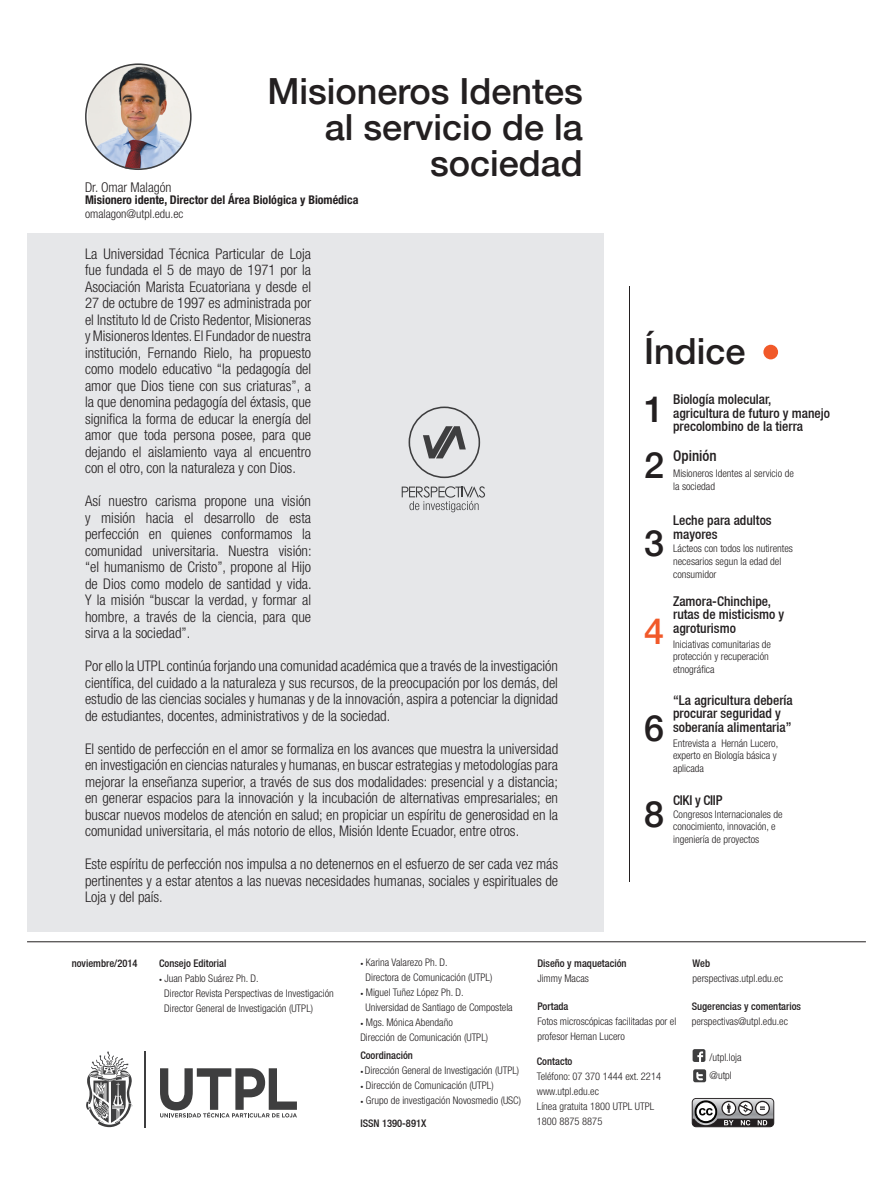
<style>
.page{position:relative;width:893px;height:1191px;background:#fff}
.page>*{position:absolute;margin:0;border:0;box-sizing:border-box;transform-origin:0 0}
.t1{font:500 36px/36px "Helvetica 65";color:#231f20;text-align:right}
.t2{font:500 36px "Helvetica 65";color:#f15929}
.t3{font:500 condensed 15px "Helvetica Neue";color:#231f20}
.t4{font:300 condensed 14.7px/16.5px "Helvetica Neue";color:#231f20;text-align:justify}
.t5{font:500 condensed 13.5px/13.5px "Helvetica Neue";color:#231f20}
.t6{font:300 condensed 13.5px "Helvetica Neue";color:#231f20}
.t7{font:500 condensed 13.5px "Helvetica Neue";letter-spacing:-.02em;color:#231f20}
.t8{font:700 condensed 12px "Helvetica Neue";color:#231f20}
.t9{font:300 condensed 12px "Helvetica Neue";color:#231f20}
.t10{font:300 condensed 10.5px/12.6px "Helvetica Neue";color:#231f20}
.t11{font:500 condensed 10.5px "Helvetica Neue";color:#231f20}
.s1{font-size:6px}
</style>
<div class="page">
<img style="left:85px;top:63px;width:107px;height:107px">
<div style="left:27px;top:233px;width:576px;height:698px;background:#e6e7e9"></div>
<hr style="left:27px;top:941px;width:839px;height:1px;background:#231f20">
<svg style="left:160px;top:1068px;width:137px;height:49px"></svg>
<hr style="left:144px;top:1051px;width:2px;height:76px;background:#3e3e3f">
<svg style="left:86px;top:1051px;width:46px;height:76px"></svg>
<div style="left:693px;top:1049px;width:12px;height:13px;background:#3e3e3f;border-radius:2px"></div>
<svg style="left:697px;top:1051px;width:6px;height:11px"></svg>
<div style="left:693px;top:1069px;width:13px;height:13px;background:#3e3e3f;border-radius:2px"></div>
<svg style="left:696px;top:1072px;width:7px;height:8px"></svg>
<svg style="left:692px;top:1098px;width:82px;height:29px"></svg>
<svg style="left:402px;top:486px;width:83px;height:26px"></svg>
<svg style="left:409px;top:406px;width:71px;height:72px"></svg>
<hr style="left:629px;top:286px;width:1px;height:596px;background:#231f20">
<div style="left:763px;top:345px;width:15px;height:14px;background:#f15929;border-radius:50%"></div>
<p class="t1" style="left:267px;top:72px;width:317px">Misioneros Identes al servicio de la sociedad</p>
<p class="t6" style="left:85px;top:179px;width:88px">Dr. Omar Malagón</p>
<p class="t8" style="left:85px;top:193px;width:275px">Misionero idente, Director del Área Biológica y Biomédica</p>
<p class="t9" style="left:85px;top:207px;width:100px">omalagon@utpl.edu.ec</p>
<p class="t4" style="left:85px;top:245px;width:228px">La Universidad Técnica Particular de Loja fue fundada el 5 de mayo de 1971 por la Asociación Marista Ecuatoriana y desde el 27 de octubre de 1997 es administrada por el Instituto Id de Cristo Redentor, Misioneras y Misioneros Identes. El Fundador de nuestra institución, Fernando Rielo, ha propuesto como modelo educativo “la pedagogía del amor que Dios tiene con sus criaturas”, a la que denomina pedagogía del éxtasis, que significa la forma de educar la energía del amor que toda persona posee, para que dejando el aislamiento vaya al encuentro con el otro, con la naturaleza y con Dios.</p>
<p class="t4" style="left:85px;top:492px;width:228px">Así nuestro carisma propone una visión y misión hacia el desarrollo de esta perfección en quienes conformamos la comunidad universitaria. Nuestra visión: “el humanismo de Cristo”, propone al Hijo de Dios como modelo de santidad y vida.<br>Y la misión “buscar la verdad, y formar al hombre, a través de la ciencia, para que sirva a la sociedad”.</p>
<p class="t4" style="left:85px;top:657px;width:475px">Por ello la UTPL continúa forjando una comunidad académica que a través de la investigación científica, del cuidado a la naturaleza y sus recursos, de la preocupación por los demás, del estudio de las ciencias sociales y humanas y de la innovación, aspira a potenciar la dignidad de estudiantes, docentes, administrativos y de la sociedad.</p>
<p class="t4" style="left:85px;top:740px;width:475px">El sentido de perfección en el amor se formaliza en los avances que muestra la universidad en investigación en ciencias naturales y humanas, en buscar estrategias y metodologías para mejorar la enseñanza superior, a través de sus dos modalidades: presencial y a distancia; en generar espacios para la innovación y la incubación de alternativas empresariales; en buscar nuevos modelos de atención en salud; en propiciar un espíritu de generosidad en la comunidad universitaria, el más notorio de ellos, Misión Idente Ecuador, entre otros.</p>
<p class="t4" style="left:85px;top:855px;width:475px">Este espíritu de perfección nos impulsa a no detenernos en el esfuerzo de ser cada vez más pertinentes y a estar atentos a las nuevas necesidades humanas, sociales y espirituales de Loja y del país.</p>
<p class="t1" style="left:644px;top:333px;width:103px">Índice</p>
<p class="t1" style="left:644px;top:391px;width:22px">1</p>
<p class="t1" style="left:644px;top:447px;width:22px">2</p>
<p class="t5" style="left:673px;top:392px;width:158px">Biología molecular, agricultura de futuro y manejo precolombino de la tierra</p>
<p class="t3" style="left:673px;top:447px;width:45px">Opinión</p>
<p class="t10" style="left:673px;top:467px;width:122px">Misioneros Identes al servicio de la sociedad</p>
<p class="t1" style="left:644px;top:524px;width:22px">3</p>
<p class="t2" style="left:644px;top:610px;width:22px">4</p>
<p class="t1" style="left:644px;top:709px;width:22px">6</p>
<p class="t1" style="left:644px;top:795px;width:22px">8</p>
<p class="t5" style="left:673px;top:513px;width:100px">Leche para adultos mayores</p>
<p class="t10" style="left:673px;top:542px;width:121px">Lácteos con todos los nutirentes necesarios segun la edad del consumidor</p>
<p class="t5" style="left:673px;top:594px;width:113px">Zamora-Chinchipe, rutas de misticismo y agroturismo</p>
<p class="t10" style="left:673px;top:637px;width:99px">Iniciativas comunitarias de protección y recuperación etnográfica</p>
<p class="t5" style="left:673px;top:693px;width:121px">“La agricultura debería procurar seguridad y soberanía alimentaria”</p>
<p class="t10" style="left:673px;top:736px;width:107px">Entrevista a Hernán Lucero, experto en Biología básica y aplicada</p>
<p class="t10" style="left:673px;top:807px;width:111px">Congresos Internacionales de conocimiento, innovación, e ingeniería de proyectos</p>
<p class="t7" style="left:673px;top:792px;width:51px">CIKI y CIIP</p>
<p class="t11" style="left:72px;top:957px;width:67px">noviembre/2014</p>
<p class="t11" style="left:159px;top:957px;width:69px">Consejo Editorial</p>
<p class="t10" style="left:159px;top:972px;width:101px"><span class="s1">•</span> Juan Pablo Suárez Ph. D.</p>
<p class="t10" style="left:164px;top:987px;width:171px">Director Revista Perspectivas de Investigación</p>
<p class="t10" style="left:164px;top:1002px;width:151px">Director General de Investigación (UTPL)</p>
<p class="t10" style="left:360px;top:955px;width:89px"><span class="s1">•</span> Karina Valarezo Ph. D.</p>
<p class="t10" style="left:365px;top:970px;width:128px">Directora de Comunicación (UTPL)</p>
<p class="t10" style="left:360px;top:985px;width:105px"><span class="s1">•</span> Miguel Tuñez López Ph. D.</p>
<p class="t10" style="left:365px;top:1000px;width:149px">Universidad de Santiago de Compostela</p>
<p class="t10" style="left:360px;top:1015px;width:94px"><span class="s1">•</span> Mgs. Mónica Abendaño</p>
<p class="t10" style="left:360px;top:1030px;width:129px">Dirección de Comunicación (UTPL)</p>
<p class="t11" style="left:360px;top:1048px;width:54px">Coordinación</p>
<p class="t10" style="left:360px;top:1063px;width:160px"><span class="s1">•</span> Dirección General de Investigación (UTPL)</p>
<p class="t10" style="left:360px;top:1078px;width:135px"><span class="s1">•</span> Dirección de Comunicación (UTPL)</p>
<p class="t10" style="left:360px;top:1093px;width:162px"><span class="s1">•</span> Grupo de investigación Novosmedio (USC)</p>
<p class="t11" style="left:360px;top:1117px;width:68px">ISSN 1390-891X</p>
<p class="t11" style="left:537px;top:957px;width:91px">Diseño y maquetación</p>
<p class="t10" style="left:537px;top:972px;width:53px">Jimmy Macas</p>
<p class="t11" style="left:537px;top:1000px;width:33px">Portada</p>
<p class="t10" style="left:537px;top:1014px;width:140px;line-height:15px">Fotos microscópicas facilitadas por el profesor Hernan Lucero</p>
<p class="t11" style="left:537px;top:1054px;width:37px">Contacto</p>
<p class="t10" style="left:537px;top:1069px;width:126px">Teléfono: 07 370 1444 ext. 2214</p>
<p class="t10" style="left:537px;top:1084px;width:64px">www.utpl.edu.ec</p>
<p class="t10" style="left:537px;top:1099px;width:119px">Línea gratuita 1800 UTPL UTPL</p>
<p class="t10" style="left:537px;top:1114px;width:67px">1800 8875 8875</p>
<p class="t11" style="left:693px;top:957px;width:19px">Web</p>
<p class="t10" style="left:693px;top:972px;width:92px">perspectivas.utpl.edu.ec</p>
<p class="t11" style="left:692px;top:1000px;width:111px">Sugerencias y comentarios</p>
<p class="t10" style="left:692px;top:1015px;width:98px">perspectivas@utpl.edu.ec</p>
<p class="t10" style="left:710px;top:1050px;width:34px">/utpl.loja</p>
<p class="t10" style="left:710px;top:1069px;width:24px">@utpl</p>
</div>
